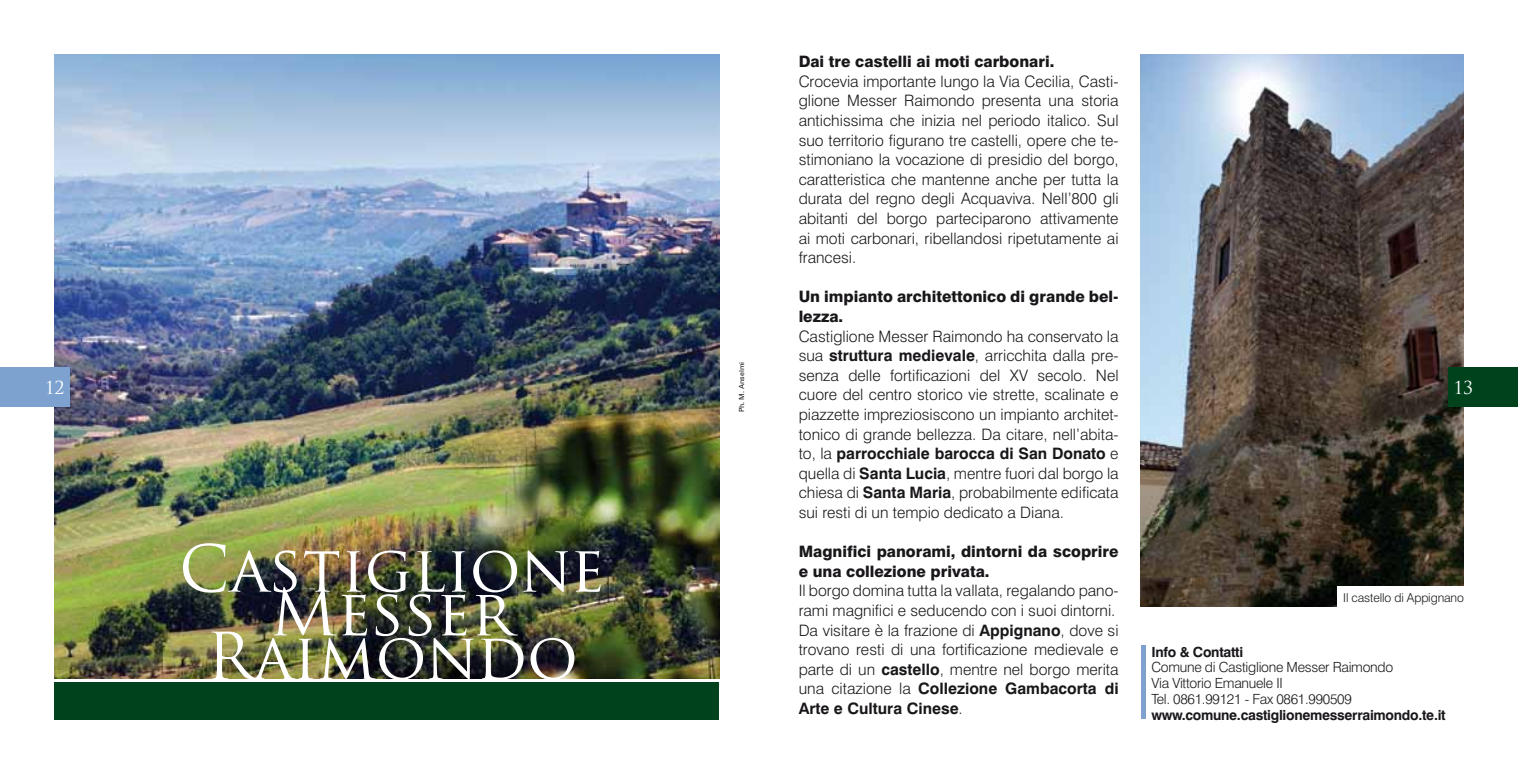
<style>
.page{position:relative;width:1518px;height:774px;background:#fff}
.page>*{position:absolute;margin:0;border:0;box-sizing:border-box;transform-origin:0 0}
.t1{font:63px "Trajan Pro";color:#fff}
.t2{font:17.5px "Trajan Pro";color:#fff}
.t3{font:300 15.75px/19.6px "Swiss 721 BT";color:#1a171b;text-align:justify}
.t4{font:800 15.75px/19.6px "Swiss 721 BT";color:#1a171b}
.t5{font:300 14px/15.8px "Swiss 721 BT";letter-spacing:-.02em;color:#1a171b}
.t6{font:700 14px "Swiss 721 BT";letter-spacing:-.02em;color:#1a171b}
.t7{font:300 12.25px "Swiss 721 BT";letter-spacing:-.01em;color:#1a171b}
.t8{font:7px "Univers";color:#1a171b}
.s1{font-weight:700}
</style>
<div class="page">
<img style="left:55px;top:55px;width:664px;height:623px">
<div style="left:55px;top:682px;width:664px;height:38px;background:#00421c"></div>
<img style="left:1141px;top:55px;width:322px;height:552px">
<div style="left:1337px;top:586px;width:132px;height:21px;background:#fff"></div>
<hr style="left:1141px;top:645px;width:4px;height:74px;background:#7da2d0">
<div style="left:0;top:367px;width:69px;height:40px;background:#7da2d0"></div>
<div style="left:1449px;top:367px;width:69px;height:40px;background:#00421c"></div>
<p class="t4" style="left:799px;top:52px;width:257px">Dai tre castelli ai moti carbonari.</p>
<p class="t3" style="left:799px;top:71px;width:321px">Crocevia importante lungo la Via Cecilia, Casti&shy;glione Messer Raimondo presenta una storia antichissima che inizia nel periodo italico. Sul suo territorio figurano tre castelli, opere che te&shy;stimoniano la vocazione di presidio del borgo, caratteristica che mantenne anche per tutta la durata del regno degli Acquaviva. Nell’800 gli abitanti del borgo parteciparono attivamente ai moti carbonari, ribellandosi ripetutamente ai francesi.</p>
<p class="t4" style="left:799px;top:287px;width:321px">Un impianto architettonico di grande bel&shy;lezza.</p>
<p class="t3" style="left:799px;top:326px;width:321px">Castiglione Messer Raimondo ha conservato la sua <span class="s1">struttura medievale</span>, arricchita dalla pre&shy;senza delle fortificazioni del XV secolo. Nel cuore del centro storico vie strette, scalinate e piazzette impreziosiscono un impianto architet&shy;tonico di grande bellezza. Da citare, nell’abita&shy;to, la <span class="s1">parrocchiale barocca di San Donato</span> e quella di <span class="s1">Santa Lucia</span>, mentre fuori dal borgo la chiesa di <span class="s1">Santa Maria</span>, probabilmente edificata sui resti di un tempio dedicato a Diana.</p>
<p class="t4" style="left:799px;top:542px;width:321px">Magnifici panorami, dintorni da scoprire e una collezione privata.</p>
<p class="t3" style="left:799px;top:581px;width:321px;text-align:left">Il borgo domina tutta la vallata, regalando pano&shy;rami magnifici e seducendo con i suoi dintorni.<br>Da visitare è la frazione di <span class="s1">Appignano</span>, dove si trovano resti di una fortificazione medievale e parte di un <span class="s1">castello</span>, mentre nel borgo merita una citazione la <span class="s1">Collezione Gambacorta di Arte e Cultura Cinese</span>.</p>
<p class="t8" style="left:738px;top:412px;width:52px;rotate:-90deg">Ph. M. Anselmi</p>
<p class="t2" style="left:45px;top:377px;width:21px">12</p>
<p class="t2" style="left:1453px;top:377px;width:21px">13</p>
<h1 class="t1" style="left:179px;top:529px;width:427px">Castiglione</h1>
<h1 class="t1" style="left:271px;top:572px;width:244px">Messer</h1>
<p class="t7" style="left:1343px;top:590px;width:122px">Il castello di Appignano</p>
<h1 class="t1" style="left:206px;top:616px;width:374px">Raimondo</h1>
<p class="t6" style="left:1151px;top:643px;width:93px">Info &amp; Contatti</p>
<p class="t5" style="left:1151px;top:659px;width:243px">Comune di Castiglione Messer Raimondo<br>Via Vittorio Emanuele II<br>Tel. 0861.99121 - Fax 0861.990509</p>
<p class="t6" style="left:1151px;top:706px;width:296px">www.comune.castiglionemesserraimondo.te.it</p>
</div>
